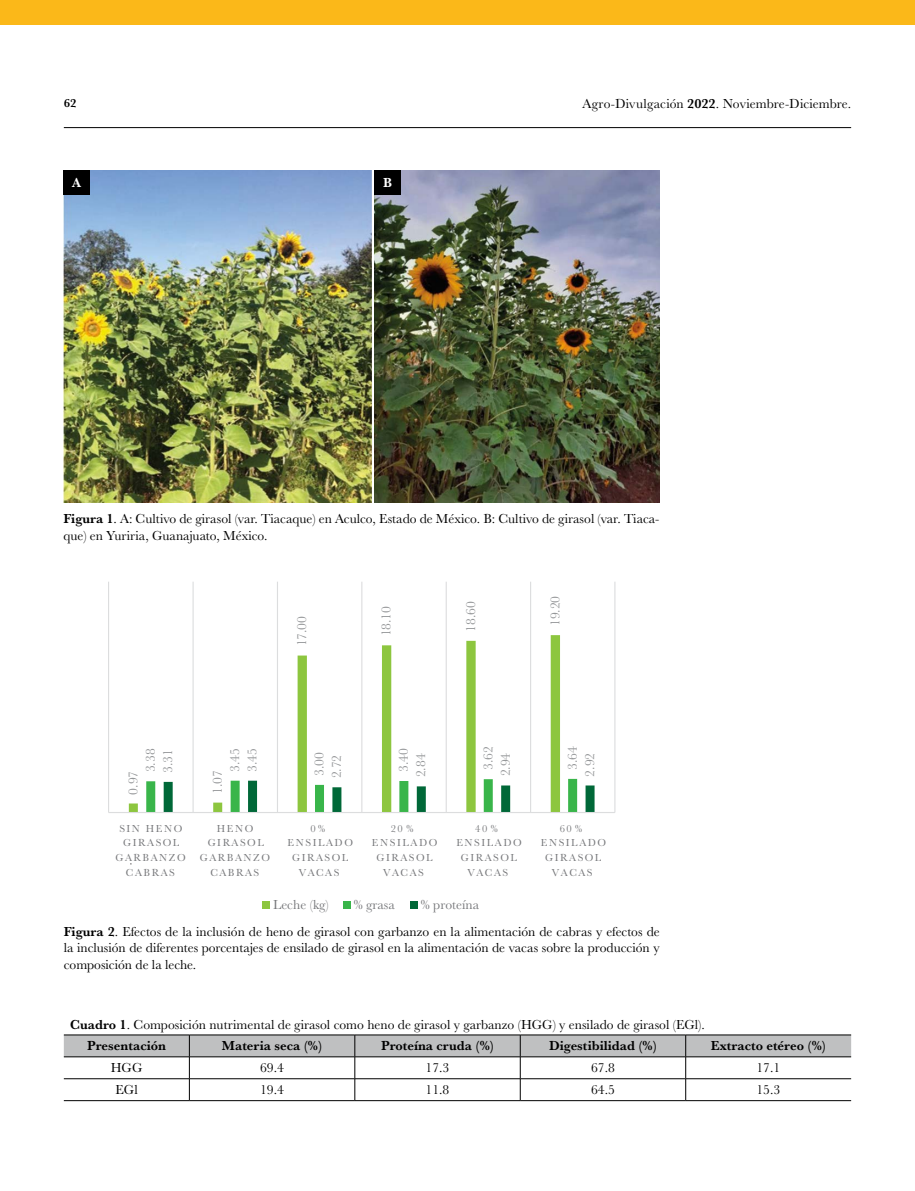
<style>
.page{position:relative;width:915px;height:1191px;background:#fff}
.page>*{position:absolute;margin:0;border:0;box-sizing:border-box;transform-origin:0 0}
.t1{font:13.5px/16.5px "Baskerville URW";color:#000}
.t2{font:13.5px "Baskerville URW";letter-spacing:-.005em;color:#939597}
.t3{font:700 13.5px "Baskerville URW";color:#000}
.t4{font:13.5px "Baskerville URW";letter-spacing:.005em;color:#77787b}
.t5{font:700 13.5px "Baskerville URW";color:#fff}
.t6{font:700 12px "Baskerville URW";color:#000}
.t7{font:10.5px/14.7px "Baskerville URW";letter-spacing:.145em;color:#77787b;text-align:center}
.s1{font-weight:700}
</style>
<div class="page">
<hr style="left:64px;top:127px;width:786px;height:1px;background:#000">
<hr style="left:64px;top:1034px;width:125px;height:1px;background:#000">
<hr style="left:189px;top:1034px;width:166px;height:1px;background:#000">
<hr style="left:355px;top:1034px;width:165px;height:1px;background:#000">
<hr style="left:520px;top:1034px;width:165px;height:1px;background:#000">
<hr style="left:685px;top:1034px;width:165px;height:1px;background:#000">
<svg style="left:64px;top:1035px;width:786px;height:65px"></svg>
<hr style="left:64px;top:1100px;width:125px;height:1px;background:#000">
<hr style="left:189px;top:1100px;width:166px;height:1px;background:#000">
<hr style="left:355px;top:1100px;width:165px;height:1px;background:#000">
<hr style="left:520px;top:1100px;width:165px;height:1px;background:#000">
<hr style="left:685px;top:1100px;width:165px;height:1px;background:#000">
<hr style="left:108px;top:581px;width:1px;height:231px;background:#dcddde">
<hr style="left:192px;top:581px;width:1px;height:231px;background:#dcddde">
<hr style="left:277px;top:581px;width:1px;height:231px;background:#dcddde">
<hr style="left:361px;top:581px;width:1px;height:231px;background:#dcddde">
<hr style="left:445px;top:581px;width:1px;height:231px;background:#dcddde">
<hr style="left:530px;top:581px;width:1px;height:231px;background:#dcddde">
<hr style="left:614px;top:581px;width:1px;height:231px;background:#dcddde">
<svg style="left:129px;top:635px;width:431px;height:177px"></svg>
<svg style="left:146px;top:779px;width:448px;height:33px"></svg>
<hr style="left:108px;top:812px;width:506px;height:1px;background:#dcddde">
<div style="left:262px;top:901px;width:8px;height:7px;background:#8dc63f"></div>
<div style="left:343px;top:901px;width:7px;height:7px;background:#39b54a"></div>
<div style="left:410px;top:901px;width:7px;height:7px;background:#006838"></div>
<img style="left:63px;top:170px;width:308px;height:332px">
<img style="left:374px;top:170px;width:285px;height:332px">
<div style="left:63px;top:170px;width:27px;height:25px;background:#000"></div>
<div style="left:374px;top:170px;width:27px;height:25px;background:#000"></div>
<div style="left:0;top:0;width:914px;height:24px;background:#fbb819"></div>
<p class="t6" style="left:64px;top:95px;width:14px">62</p>
<p class="t1" style="left:582px;top:95px;width:270px">Agro-Divulgación <span class="s1">2022</span>. Noviembre-Diciembre.</p>
<p class="t5" style="left:72px;top:173px;width:10px">A</p>
<p class="t5" style="left:383px;top:173px;width:10px">B</p>
<p class="t1" style="left:63px;top:510px;width:597px"><span class="s1">Figura 1</span>. A: Cultivo de girasol (var. Tiacaque) en Aculco, Estado de México. B: Cultivo de girasol (var. Tiaca&shy;que) en Yuriria, Guanajuato, México.</p>
<p class="t2" style="left:292px;top:646px;width:32px;rotate:-90deg">17.00</p>
<p class="t2" style="left:377px;top:636px;width:32px;rotate:-90deg">18.10</p>
<p class="t2" style="left:461px;top:631px;width:32px;rotate:-90deg">18.60</p>
<p class="t2" style="left:545px;top:626px;width:32px;rotate:-90deg">19.20</p>
<p class="t2" style="left:141px;top:772px;width:25px;rotate:-90deg">3.38</p>
<p class="t2" style="left:225px;top:771px;width:25px;rotate:-90deg">3.45</p>
<p class="t2" style="left:310px;top:776px;width:25px;rotate:-90deg">3.00</p>
<p class="t2" style="left:394px;top:772px;width:25px;rotate:-90deg">3.40</p>
<p class="t2" style="left:478px;top:770px;width:25px;rotate:-90deg">3.62</p>
<p class="t2" style="left:563px;top:770px;width:25px;rotate:-90deg">3.64</p>
<p class="t2" style="left:158px;top:773px;width:25px;rotate:-90deg">3.31</p>
<p class="t2" style="left:243px;top:771px;width:25px;rotate:-90deg">3.45</p>
<p class="t2" style="left:327px;top:778px;width:25px;rotate:-90deg">2.72</p>
<p class="t2" style="left:411px;top:777px;width:25px;rotate:-90deg">2.84</p>
<p class="t2" style="left:496px;top:776px;width:25px;rotate:-90deg">2.94</p>
<p class="t2" style="left:580px;top:776px;width:25px;rotate:-90deg">2.92</p>
<p class="t2" style="left:124px;top:794px;width:25px;rotate:-90deg">0.97</p>
<p class="t2" style="left:208px;top:793px;width:25px;rotate:-90deg">1.07</p>
<p class="t7" style="left:115px;top:820px;width:72px">SIN HENO<br>GIRASOL<br>GARBANZO<br>CABRAS</p>
<p class="t7" style="left:200px;top:820px;width:72px">HENO<br>GIRASOL<br>GARBANZO<br>CABRAS</p>
<p class="t7" style="left:287px;top:820px;width:67px">0%<br>ENSILADO<br>GIRASOL<br>VACAS</p>
<p class="t7" style="left:372px;top:820px;width:67px">20%<br>ENSILADO<br>GIRASOL<br>VACAS</p>
<p class="t7" style="left:456px;top:820px;width:67px">40%<br>ENSILADO<br>GIRASOL<br>VACAS</p>
<p class="t7" style="left:540px;top:820px;width:67px">60%<br>ENSILADO<br>GIRASOL<br>VACAS</p>
<p class="t4" style="left:273px;top:895px;width:57px">Leche (kg)</p>
<p class="t4" style="left:354px;top:895px;width:43px">% grasa</p>
<p class="t4" style="left:421px;top:895px;width:60px">% proteína</p>
<p class="t1" style="left:64px;top:922px;width:597px;text-align:justify"><span class="s1">Figura 2</span>. Efectos de la inclusión de heno de girasol con garbanzo en la alimentación de cabras y efectos de la inclusión de diferentes porcentajes de ensilado de girasol en la alimentación de vacas sobre la producción y composición de la leche.</p>
<p class="t1" style="left:87px;top:1012px;width:619px;line-height:21.9px;text-indent:-17px"><span class="s1">Cuadro 1</span>. Composición nutrimental de girasol como heno de girasol y garbanzo (HGG) y ensilado de girasol (EGl).<br><span class="s1">Presentación</span></p>
<p class="t3" style="left:222px;top:1036px;width:102px">Materia seca (%)</p>
<p class="t3" style="left:381px;top:1036px;width:114px">Proteína cruda (%)</p>
<p class="t3" style="left:549px;top:1036px;width:109px">Digestibilidad (%)</p>
<p class="t3" style="left:710px;top:1036px;width:116px">Extracto etéreo (%)</p>
<p class="t1" style="left:111px;top:1059px;width:33px">HGG</p>
<p class="t1" style="left:260px;top:1059px;width:25px">69.4</p>
<p class="t1" style="left:425px;top:1059px;width:25px">17.3</p>
<p class="t1" style="left:591px;top:1059px;width:25px">67.8</p>
<p class="t1" style="left:756px;top:1059px;width:25px">17.1</p>
<p class="t1" style="left:115px;top:1081px;width:24px">EGl</p>
<p class="t1" style="left:260px;top:1081px;width:25px">19.4</p>
<p class="t1" style="left:425px;top:1081px;width:25px">11.8</p>
<p class="t1" style="left:591px;top:1081px;width:25px">64.5</p>
<p class="t1" style="left:756px;top:1081px;width:25px">15.3</p>
</div>
